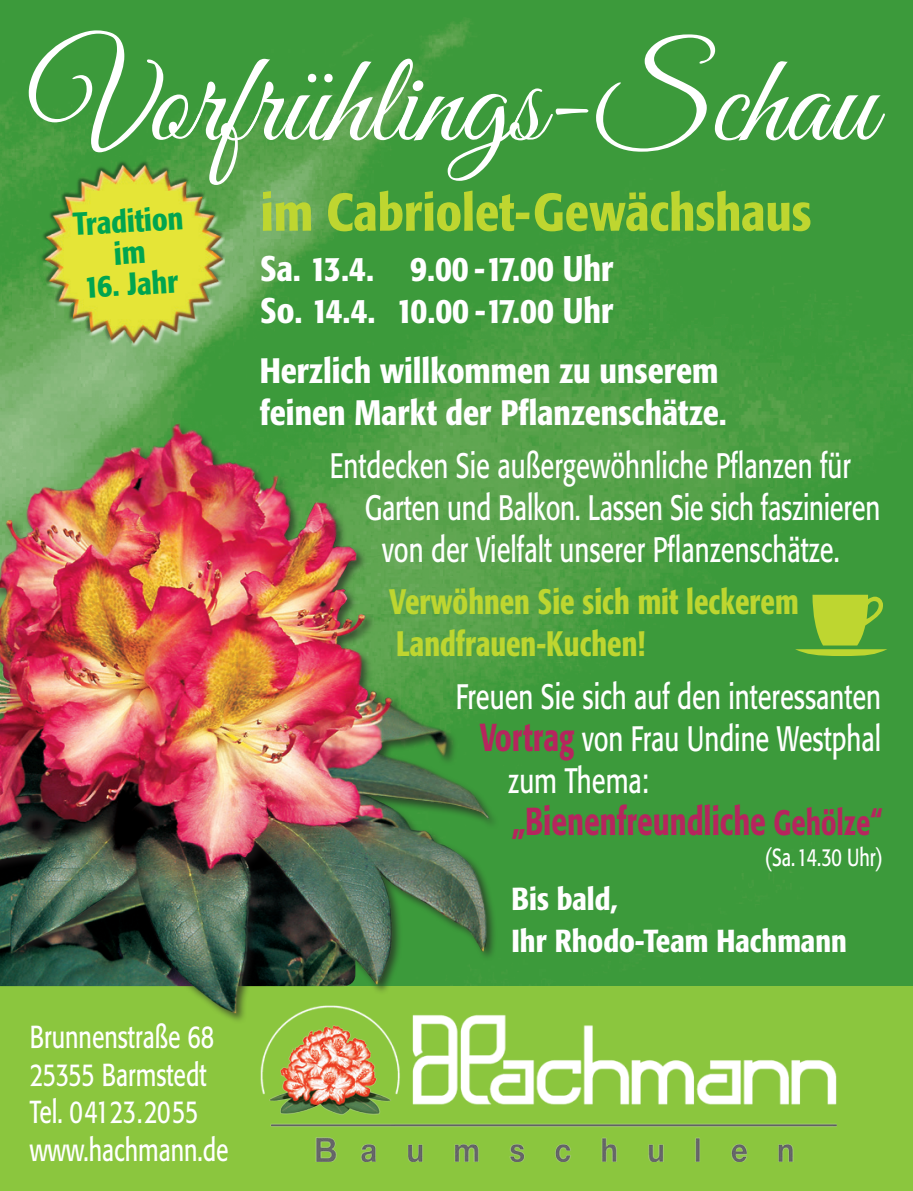
<style>
.page{position:relative;width:913px;height:1191px;background:#fff}
.page>*{position:absolute;margin:0;border:0;box-sizing:border-box;transform-origin:0 0}
.t1{font:129.5px "Great Vibes";color:#fff}
.t2{font:500 condensed 52.5px "Formata";color:#bed630}
.t3{font:500 38.5px "Formata";color:#b6255e;scale:.73 1}
.t4{font:500 condensed 35.35px/42px "Formata";color:#fff}
.t5{font:35px "Formata";color:#fff;scale:.73 1}
.t6{font:500 condensed 35px/42px "Formata";color:#fff}
.t7{font:500 condensed 35px/42px "Formata";color:#bed630;scale:.9 1}
.t8{font:31.5px/37.8px "Formata";color:#fff;scale:.73 1}
.t9{font:500 condensed 31.5px/42px "Formata";color:#fff}
.t10{font:500 condensed 31.5px/31.5px "Formata";color:#00a54f;text-align:center}
.t11{font:24.5px "Formata";color:#fff;scale:.73 1}
.s1{font-weight:500;font-size:38.5px;color:#b6255e}
.s2{font-size:35px}
</style>
<div class="page">
<img style="left:0;top:0;width:913px;height:986px">
<div style="left:0;top:986px;width:913px;height:205px;background:#8bc63e"></div>
<img style="left:0;top:388px;width:511px;height:629px">
<img style="left:7px;top:141px;width:217px;height:208px">
<img style="left:233px;top:1001px;width:604px;height:160px">
<svg style="left:795px;top:595px;width:92px;height:61px;background:#85bb34"></svg>
<h1 class="t1" style="left:30px;top:30px;width:847px">Vorfrühlings-Schau</h1>
<p class="t10" style="left:72px;top:208px;width:112px;rotate:-3deg">Tradition im</p>
<p class="t10" style="left:83px;top:271px;width:96px;rotate:-3deg">16. Jahr</p>
<h2 class="t2" style="left:261px;top:180px;width:552px">im Cabriolet-Gewächshaus</h2>
<p class="t4" style="left:261px;top:247px;width:354px">Sa. 13.4. 9.00 -17.00 Uhr<br>So. 14.4. 10.00 -17.00 Uhr</p>
<p class="t6" style="left:260px;top:350px;width:469px">Herzlich willkommen zu unserem feinen Markt der Pflanzenschätze.</p>
<p class="t5" style="left:330px;top:444px;width:715px">Entdecken Sie außergewöhnliche Pflanzen für</p>
<p class="t5" style="left:365px;top:486px;width:708px">Garten und Balkon. Lassen Sie sich faszinieren</p>
<p class="t5" style="left:382px;top:528px;width:628px">von der Vielfalt unserer Pflanzenschätze.</p>
<p class="t7" style="left:389px;top:581px;width:456px">Verwöhnen Sie sich mit leckerem<br>Landfrauen-Kuchen!</p>
<p class="t5" style="left:456px;top:675px;width:584px">Freuen Sie sich auf den interessanten</p>
<p class="t5" style="left:480px;top:717px;width:551px"><span class="s1">Vortrag</span> von Frau Undine Westphal</p>
<p class="t5" style="left:508px;top:759px;width:194px">zum Thema:</p>
<p class="t3" style="left:512px;top:797px;width:510px">„Bienenfreundliche <span class="s2">Gehölze“</span></p>
<p class="t11" style="left:765px;top:842px;width:163px">(Sa. 14.30 Uhr)</p>
<p class="t8" style="left:30px;top:1017px;width:274px">Brunnenstraße 68<br>25355 Barmstedt<br>Tel. 04123.2055 www.hachmann.de</p>
<p class="t9" style="left:511px;top:878px;width:337px">Bis bald,<br>Ihr Rhodo-Team Hachmann</p>
</div>
